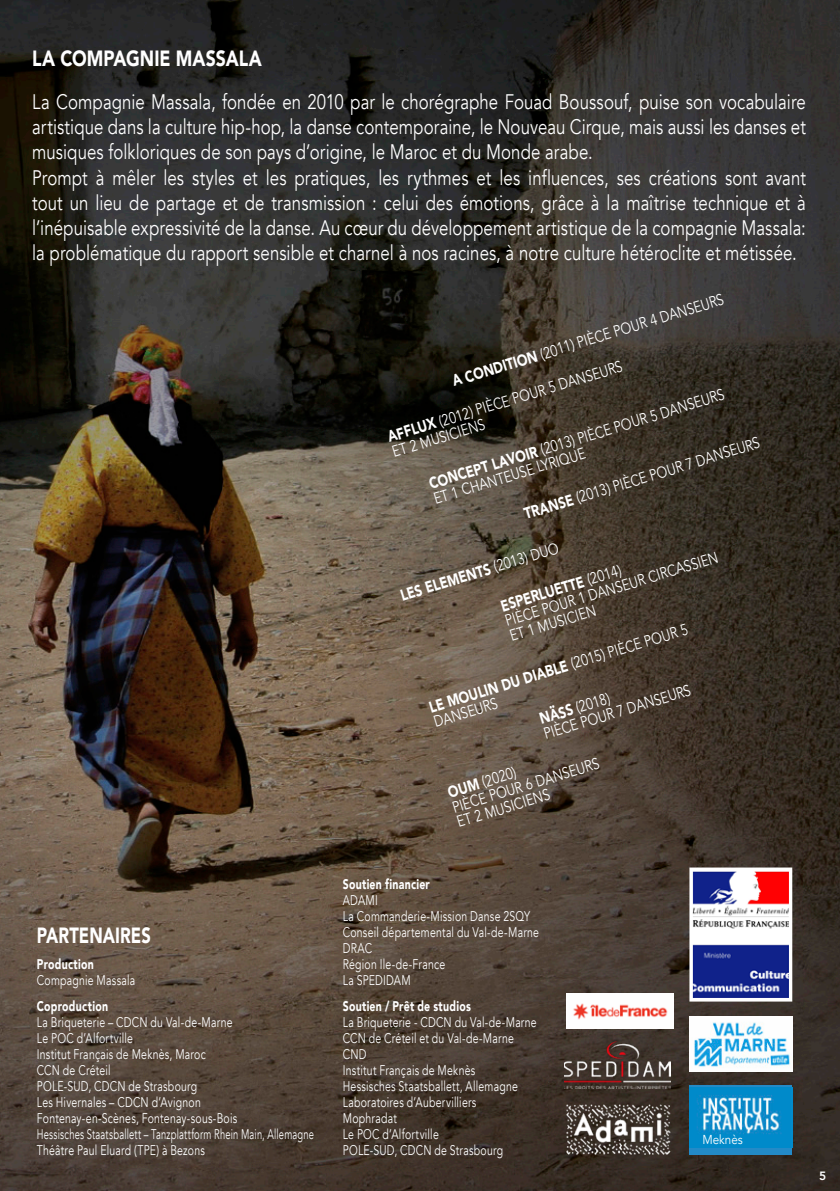
<style>
.page{position:relative;width:840px;height:1191px;background:#fff}
.page>*{position:absolute;margin:0;border:0;box-sizing:border-box;transform-origin:0 0}
.t1{font:900 22px "Avenir";letter-spacing:.005em;color:#fff;scale:.8 1}
.t2{font:900 22px "Avenir";letter-spacing:.005em;color:#fff;scale:.75 1}
.t3{font:21px/25.2px "Avenir";letter-spacing:.005em;color:#fff;text-align:justify;scale:.8 1}
.t4{font:16px/15.4px "Avenir";color:#fff;scale:.8 1}
.t5{font:900 16px "Avenir";color:#fff;scale:.8 1}
.t6{font:14px "Avenir";letter-spacing:.02em;color:#fff;scale:.75 1}
.t7{font:900 14px "Avenir";letter-spacing:.025em;color:#fff;scale:.75 1}
.t8{font:14px "Avenir";letter-spacing:.02em;color:#fff;scale:.67 1}
.t9{font:13px "Avenir";color:#fff;scale:.9 1}
.t10{font:800 12px "Avenir";color:#fff}
.s1{font-weight:900}
.s2{font-weight:400}
</style>
<div class="page">
<img style="left:0;top:0;width:839px;height:1191px">
<div style="left:689px;top:1086px;width:102px;height:69px;background:#238ac7"></div>
<img style="left:689px;top:1087px;width:102px;height:60px">
<img style="left:689px;top:1016px;width:102px;height:55px">
<img style="left:566px;top:993px;width:107px;height:35px">
<img style="left:564px;top:1041px;width:106px;height:47px">
<img style="left:566px;top:1098px;width:108px;height:57px">
<img style="left:693px;top:871px;width:94px;height:126px">
<div style="left:689px;top:867px;width:102px;height:134px;border:3px solid #fff"></div>
<p class="t1" style="left:32px;top:39px;width:288px">LA COMPAGNIE MASSALA</p>
<p class="t3" style="left:32px;top:90px;width:968px">La Compagnie Massala, fondée en 2010 par le chorégraphe Fouad Boussouf, puise son vocabulaire artistique dans la culture hip-hop, la danse contemporaine, le Nouveau Cirque, mais aussi les danses et musiques folkloriques de son pays d’origine, le Maroc et du Monde arabe.</p>
<p class="t3" style="left:32px;top:165px;width:968px">Prompt à mêler les styles et les pratiques, les rythmes et les influences, ses créations sont avant tout un lieu de partage et de transmission : celui des émotions, grâce à la maîtrise technique et à l’inépuisable expressivité de la danse. Au cœur du développement artistique de la compagnie Massala: la problématique du rapport sensible et charnel à nos racines, à notre culture hétéroclite et métissée.</p>
<p class="t4" style="left:450px;top:374px;width:355px;rotate:-17deg"><span class="s1">A CONDITION</span> (2011) PIÈCE POUR 4 DANSEURS</p>
<p class="t4" style="left:385px;top:430px;width:307px;rotate:-17deg"><span class="s1">AFFLUX</span> (2012) PIÈCE POUR 5 DANSEURS</p>
<p class="t4" style="left:427px;top:477px;width:386px;rotate:-17deg"><span class="s1">CONCEPT LAVOIR</span> (2013) PIÈCE POUR 5 DANSEURS</p>
<p class="t4" style="left:390px;top:445px;width:122px;rotate:-17deg">ET 2 MUSICIENS</p>
<p class="t4" style="left:522px;top:507px;width:308px;rotate:-17deg"><span class="s1">TRANSE</span> (2013) PIÈCE POUR 7 DANSEURS</p>
<p class="t4" style="left:431px;top:491px;width:199px;rotate:-17deg">ET 1 CHANTEUSE LYRIQUE</p>
<p class="t5" style="left:396px;top:582px;width:207px;rotate:-17deg">LES ELEMENTS <span class="s2">(2013) DUO</span></p>
<p class="t4" style="left:503px;top:614px;width:278px;rotate:-17deg">PIÈCE POUR 1 DANSEUR CIRCASSIEN</p>
<p class="t5" style="left:497px;top:593px;width:158px;rotate:-17deg">ESPERLUETTE <span class="s2">(2014)</span></p>
<p class="t4" style="left:507px;top:629px;width:113px;rotate:-17deg">ET 1 MUSICIEN</p>
<p class="t4" style="left:427px;top:700px;width:338px;rotate:-17deg"><span class="s1">LE MOULIN DU DIABLE</span> (2015) PIÈCE POUR 5<br>DANSEURS</p>
<p class="t4" style="left:542px;top:726px;width:192px;rotate:-17deg">PIÈCE POUR 7 DANSEURS</p>
<p class="t4" style="left:537px;top:712px;width:93px;rotate:-17deg"><span class="s1">NÄSS</span> (2018)</p>
<p class="t4" style="left:450px;top:800px;width:192px;rotate:-17deg">PIÈCE POUR 6 DANSEURS</p>
<p class="t4" style="left:446px;top:785px;width:90px;rotate:-17deg"><span class="s1">OUM</span> (2020)</p>
<p class="t4" style="left:455px;top:815px;width:122px;rotate:-17deg">ET 2 MUSICIENS</p>
<p class="t2" style="left:37px;top:916px;width:153px">PARTENAIRES</p>
<p class="t7" style="left:37px;top:952px;width:77px">Production</p>
<p class="t6" style="left:37px;top:971px;width:132px">Compagnie Massala</p>
<p class="t7" style="left:37px;top:994px;width:96px">Coproduction</p>
<p class="t6" style="left:37px;top:1013px;width:262px">La Briqueterie – CDCN du Val-de-Marne</p>
<p class="t6" style="left:37px;top:1029px;width:129px">Le POC d’Alfortville</p>
<p class="t6" style="left:37px;top:1045px;width:226px">Institut Français de Meknès, Maroc</p>
<p class="t6" style="left:37px;top:1061px;width:100px">CCN de Créteil</p>
<p class="t6" style="left:37px;top:1077px;width:215px">POLE-SUD, CDCN de Strasbourg</p>
<p class="t6" style="left:37px;top:1093px;width:220px">Les Hivernales – CDCN d’Avignon</p>
<p class="t6" style="left:37px;top:1109px;width:268px">Fontenay-en-Scènes, Fontenay-sous-Bois</p>
<p class="t8" style="left:37px;top:1125px;width:415px">Hessisches Staatsballett – Tanzplattform Rhein Main, Allemagne</p>
<p class="t6" style="left:37px;top:1141px;width:225px">Théâtre Paul Eluard (TPE) à Bezons</p>
<p class="t7" style="left:342px;top:872px;width:118px">Soutien financier</p>
<p class="t6" style="left:342px;top:891px;width:48px">ADAMI</p>
<p class="t6" style="left:342px;top:907px;width:251px">La Commanderie-Mission Danse 2SQY</p>
<p class="t6" style="left:342px;top:923px;width:263px">Conseil départemental du Val-de-Marne</p>
<p class="t6" style="left:342px;top:939px;width:41px">DRAC</p>
<p class="t6" style="left:342px;top:955px;width:138px">Région Ile-de-France</p>
<p class="t6" style="left:342px;top:971px;width:92px">La SPEDIDAM</p>
<p class="t7" style="left:342px;top:994px;width:172px">Soutien / Prêt de studios</p>
<p class="t6" style="left:342px;top:1013px;width:260px">La Briqueterie - CDCN du Val-de-Marne</p>
<p class="t6" style="left:342px;top:1029px;width:229px">CCN de Créteil et du Val-de-Marne</p>
<p class="t6" style="left:342px;top:1045px;width:33px">CND</p>
<p class="t6" style="left:342px;top:1061px;width:178px">Institut Français de Meknès</p>
<p class="t6" style="left:342px;top:1077px;width:235px">Hessisches Staatsballett, Allemagne</p>
<p class="t6" style="left:342px;top:1093px;width:179px">Laboratoires d’Aubervilliers</p>
<p class="t6" style="left:342px;top:1109px;width:74px">Mophradat</p>
<p class="t6" style="left:342px;top:1125px;width:129px">Le POC d’Alfortville</p>
<p class="t6" style="left:342px;top:1141px;width:215px">POLE-SUD, CDCN de Strasbourg</p>
<p class="t9" style="left:702px;top:1131px;width:46px">Meknès</p>
<p class="t10" style="left:818px;top:1166px;width:9px">5</p>
</div>
